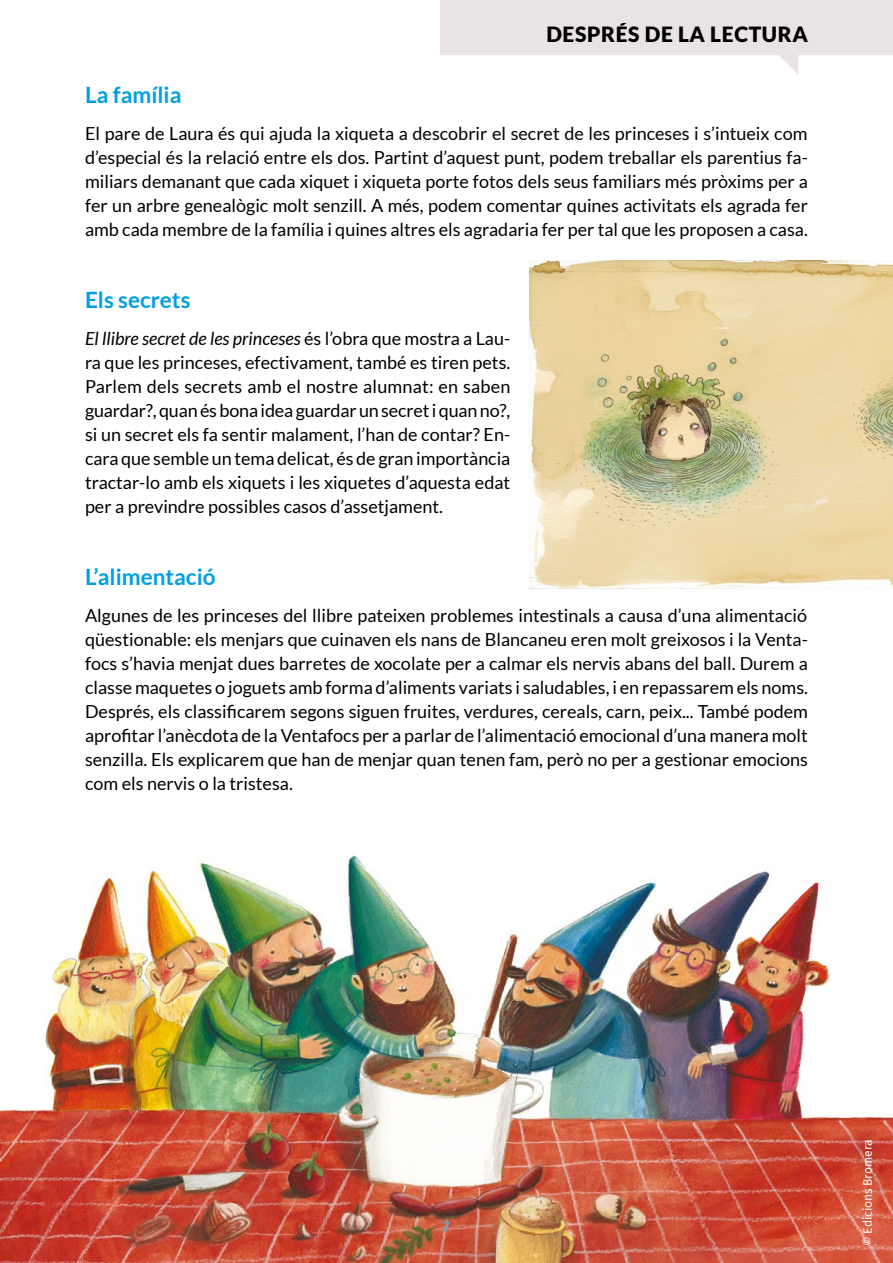
<style>
.page{position:relative;width:893px;height:1263px;background:#fff}
.page>*{position:absolute;margin:0;border:0;box-sizing:border-box;transform-origin:0 0}
.Títol_2{font:700 22.5px "Lato";color:#009fe3}
.Títol_3{font:900 21px "Lato";letter-spacing:.03em;color:#000}
.Text_INI{font:18px/24px "Lato";color:#000;text-align:justify}
.t1{font:500 15px "Fira Sans";color:#5ea5c0}
.t2{font:12px "Fira Sans";letter-spacing:-.005em;color:#fff}
.s1{font-style:italic}
</style>
<div class="page">
<img style="left:0;top:855px;width:893px;height:408px">
<svg style="left:440px;top:0;width:453px;height:74px"></svg>
<img style="left:529px;top:261px;width:364px;height:327px">
<p class="Títol_3" style="left:546px;top:22px;width:263px">DESPRÉS DE LA LECTURA</p>
<p class="Títol_2" style="left:85px;top:82px;width:98px">La família</p>
<p class="Text_INI" style="left:85px;top:121px;width:724px">El pare de Laura és qui ajuda la xiqueta a descobrir el secret de les princeses i s’intueix com d’especial és la relació entre els dos. Partint d’aquest punt, podem treballar els parentius fa&shy;miliars demanant que cada xiquet i xiqueta porte fotos dels seus familiars més pròxims per a fer un arbre genealògic molt senzill. A més, podem comentar quines activitats els agrada fer amb cada membre de la família i quines altres els agradaria fer per tal que les proposen a casa.</p>
<p class="Títol_2" style="left:85px;top:287px;width:107px">Els secrets</p>
<p class="Text_INI" style="left:85px;top:326px;width:427px"><span class="s1">El llibre secret de les princeses</span> és l’obra que mostra a Lau&shy;ra que les princeses, efectivament, també es tiren pets.<br>Parlem dels secrets amb el nostre alumnat: en saben guardar?, quan és bona idea guardar un secret i quan no?, si un secret els fa sentir malament, l’han de contar? En&shy;cara que semble un tema delicat, és de gran importància tractar-lo amb els xiquets i les xiquetes d’aquesta edat per a previndre possibles casos d’assetjament.</p>
<p class="Títol_2" style="left:85px;top:564px;width:132px">L’alimentació</p>
<p class="Text_INI" style="left:85px;top:603px;width:724px">Algunes de les princeses del llibre pateixen problemes intestinals a causa d’una alimentació qüestionable: els menjars que cuinaven els nans de Blancaneu eren molt greixosos i la Venta&shy;focs s’havia menjat dues barretes de xocolate per a calmar els nervis abans del ball. Durem a classe maquetes o joguets amb forma d’aliments variats i saludables, i en repassarem els noms.<br>Després, els classificarem segons siguen fruites, verdures, cereals, carn, peix... També podem aprofitar l’anècdota de la Ventafocs per a parlar de l’alimentació emocional d’una manera molt senzilla. Els explicarem que han de menjar quan tenen fam, però no per a gestionar emocions com els nervis o la tristesa.</p>
<p class="t1" style="left:443px;top:1214px;width:8px">7</p>
<p class="t2" style="left:858px;top:1246px;width:108px;rotate:-90deg">© Edicions Bromera</p>
</div>
